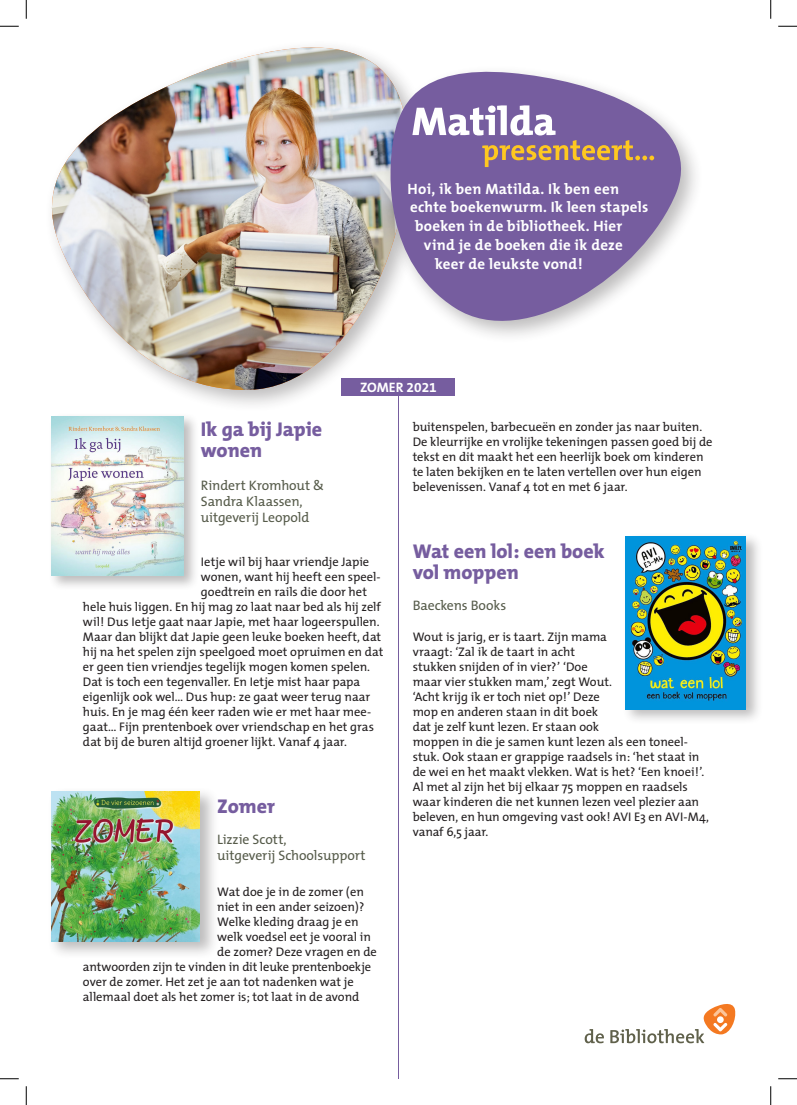
<style>
.page{position:relative;width:797px;height:1105px;background:#fff}
.page>*{position:absolute;margin:0;border:0;box-sizing:border-box;transform-origin:0 0}
.Tekst{font:800 20px/21.2px "The Mix";color:#765d9f}
.Uitgever{font:800 20px "The Mix";letter-spacing:-.005em;color:#765d9f}
.Tekst-2{font:700 15px "The Mix";letter-spacing:.015em;color:#fff}
.Uitgever-2{font:13.75px "The Mix";letter-spacing:-.01em;color:#565b4a}
.Tekst-3{font:13.75px "The Mix";letter-spacing:-.005em;color:#565b4a}
.Schrijver{font:700 13.75px "The Mix B7";color:#fff}
.Tekst-4{font:12.5px/15px "The Mix";letter-spacing:-.005em;color:#231f20}
</style>
<div class="page">
<div style="left:47px;top:787px;width:172px;height:173px;background:#231f20;opacity:.3"></div>
<img style="left:51px;top:791px;width:149px;height:151px">
<div style="left:48px;top:412px;width:151px;height:179px;background:#231f20;opacity:.3"></div>
<img style="left:51px;top:416px;width:132px;height:160px">
<div style="left:622px;top:532px;width:140px;height:193px;background:#231f20;opacity:.3"></div>
<img style="left:625px;top:536px;width:121px;height:173px">
<svg style="left:584px;top:1029px;width:20px;height:14px"></svg>
<svg style="left:610px;top:1004px;width:125px;height:39px"></svg>
<hr style="left:398px;top:378px;width:1px;height:701px;background:#765d9f">
<div style="left:342px;top:378px;width:113px;height:17px;background:#765d9f"></div>
<div style="left:44px;top:40px;width:386px;height:373px;background:#231f20;opacity:.3"></div>
<svg style="left:44px;top:40px;width:381px;height:351px"></svg>
<img style="left:51px;top:48px;width:357px;height:343px">
<svg style="left:383px;top:65px;width:313px;height:288px;fill:#765d9f"></svg>
<svg style="left:412px;top:105px;width:242px;height:62px;background:#967ea2"></svg>
<svg style="left:0;top:25px;width:19px;height:2px"></svg>
<svg style="left:778px;top:25px;width:19px;height:2px"></svg>
<svg style="left:0;top:1078px;width:19px;height:1px"></svg>
<svg style="left:778px;top:1078px;width:19px;height:1px"></svg>
<svg style="left:25px;top:0;width:2px;height:19px"></svg>
<svg style="left:25px;top:1086px;width:2px;height:19px"></svg>
<svg style="left:770px;top:0;width:1px;height:19px"></svg>
<svg style="left:770px;top:1086px;width:1px;height:19px"></svg>
<p class="Tekst-2" style="left:407px;top:176px;width:213px">Hoi, ik ben Matilda. Ik ben een</p>
<p class="Tekst-2" style="left:410px;top:195px;width:240px">echte boekenwurm. Ik leen stapels</p>
<p class="Tekst-2" style="left:415px;top:213px;width:209px">boeken in de bibliotheek. Hier</p>
<p class="Tekst-2" style="left:424px;top:232px;width:200px">vind je de boeken die ik deze</p>
<p class="Tekst-2" style="left:435px;top:251px;width:149px">keer de leukste vond!</p>
<p class="Schrijver" style="left:360px;top:380px;width:78px">ZOMER 2021</p>
<p class="Uitgever" style="left:201px;top:412px;width:123px">Ik ga bij Japie</p>
<p class="Uitgever" style="left:201px;top:433px;width:63px">wonen</p>
<p class="Uitgever-2" style="left:201px;top:473px;width:125px">Rindert Kromhout &amp;</p>
<p class="Uitgever-2" style="left:201px;top:490px;width:103px">Sandra Klaassen,</p>
<p class="Uitgever-2" style="left:201px;top:506px;width:110px">uitgeverij Leopold</p>
<p class="Tekst-4" style="left:201px;top:554px;width:170px">Ietje wil bij haar vriendje Japie</p>
<p class="Tekst-4" style="left:201px;top:569px;width:181px">wonen, want hij heeft een speel-</p>
<p class="Tekst-4" style="left:201px;top:584px;width:167px">goedtrein en rails die door het</p>
<p class="Tekst-4" style="left:83px;top:599px;width:299px">hele huis liggen. En hij mag zo laat naar bed als hij zelf</p>
<p class="Tekst-4" style="left:83px;top:614px;width:298px">wil! Dus Ietje gaat naar Japie, met haar logeerspullen.</p>
<p class="Tekst-4" style="left:83px;top:629px;width:300px">Maar dan blijkt dat Japie geen leuke boeken heeft, dat</p>
<p class="Tekst-4" style="left:83px;top:644px;width:302px">hij na het spelen zijn speelgoed moet opruimen en dat</p>
<p class="Tekst-4" style="left:83px;top:659px;width:288px">er geen tien vriendjes tegelijk mogen komen spelen.</p>
<p class="Tekst-4" style="left:83px;top:674px;width:279px">Dat is toch een tegenvaller. En Ietje mist haar papa</p>
<p class="Tekst-4" style="left:83px;top:689px;width:289px">eigenlijk ook wel… Dus hup: ze gaat weer terug naar</p>
<p class="Tekst-4" style="left:83px;top:704px;width:290px">huis. En je mag één keer raden wie er met haar mee-</p>
<p class="Tekst-4" style="left:83px;top:719px;width:292px">gaat… Fijn prentenboek over vriendschap en het gras</p>
<p class="Tekst-4" style="left:83px;top:734px;width:265px">dat bij de buren altijd groener lijkt. Vanaf 4 jaar.</p>
<p class="Tekst" style="left:217px;top:795px;width:59px">Zomer</p>
<p class="Tekst-3" style="left:217px;top:828px;width:71px">Lizzie Scott,</p>
<p class="Tekst-3" style="left:217px;top:844px;width:150px">uitgeverij Schoolsupport</p>
<p class="Tekst-4" style="left:217px;top:884px;width:148px">Wat doe je in de zomer (en</p>
<p class="Tekst-4" style="left:217px;top:899px;width:148px">niet in een ander seizoen)?</p>
<p class="Tekst-4" style="left:217px;top:914px;width:143px">Welke kleding draag je en</p>
<p class="Tekst-4" style="left:217px;top:929px;width:155px">welk voedsel eet je vooral in</p>
<p class="Tekst-4" style="left:217px;top:944px;width:161px">de zomer? Deze vragen en de</p>
<p class="Tekst-4" style="left:83px;top:959px;width:290px">antwoorden zijn te vinden in dit leuke prentenboekje</p>
<p class="Tekst-4" style="left:83px;top:974px;width:272px">over de zomer. Het zet je aan tot nadenken wat je</p>
<p class="Tekst-4" style="left:83px;top:989px;width:278px">allemaal doet als het zomer is; tot laat in de avond</p>
<p class="Tekst-4" style="left:412px;top:419px;width:301px">buitenspelen, barbecueën en zonder jas naar buiten.<br>De kleurrijke en vrolijke tekeningen passen goed bij de tekst en dit maakt het een heerlijk boek om kinderen te laten bekijken en te laten vertellen over hun eigen belevenissen. Vanaf 4 tot en met 6 jaar.</p>
<p class="Tekst" style="left:412px;top:540px;width:193px">Wat een lol: een boek vol moppen</p>
<p class="Tekst-3" style="left:412px;top:594px;width:95px">Baeckens Books</p>
<p class="Tekst-4" style="left:412px;top:629px;width:298px">Wout is jarig, er is taart. Zijn mama<br>vraagt: ‘Zal ik de taart in acht<br>stukken snijden of in vier?’ ‘Doe<br>maar vier stukken mam,’ zegt Wout.<br>‘Acht krijg ik er toch niet op!’ Deze<br>mop en anderen staan in dit boek<br>dat je zelf kunt lezen. Er staan ook<br>moppen in die je samen kunt lezen als een toneel&shy;stuk. Ook staan er grappige raadsels in: ‘het staat in de wei en het maakt vlekken. Wat is het? ‘Een knoei!’.<br>Al met al zijn het bij elkaar 75 moppen en raadsels waar kinderen die net kunnen lezen veel plezier aan beleven, en hun omgeving vast ook! AVI E3 en AVI-M4, vanaf 6,5 jaar.</p>
</div>
